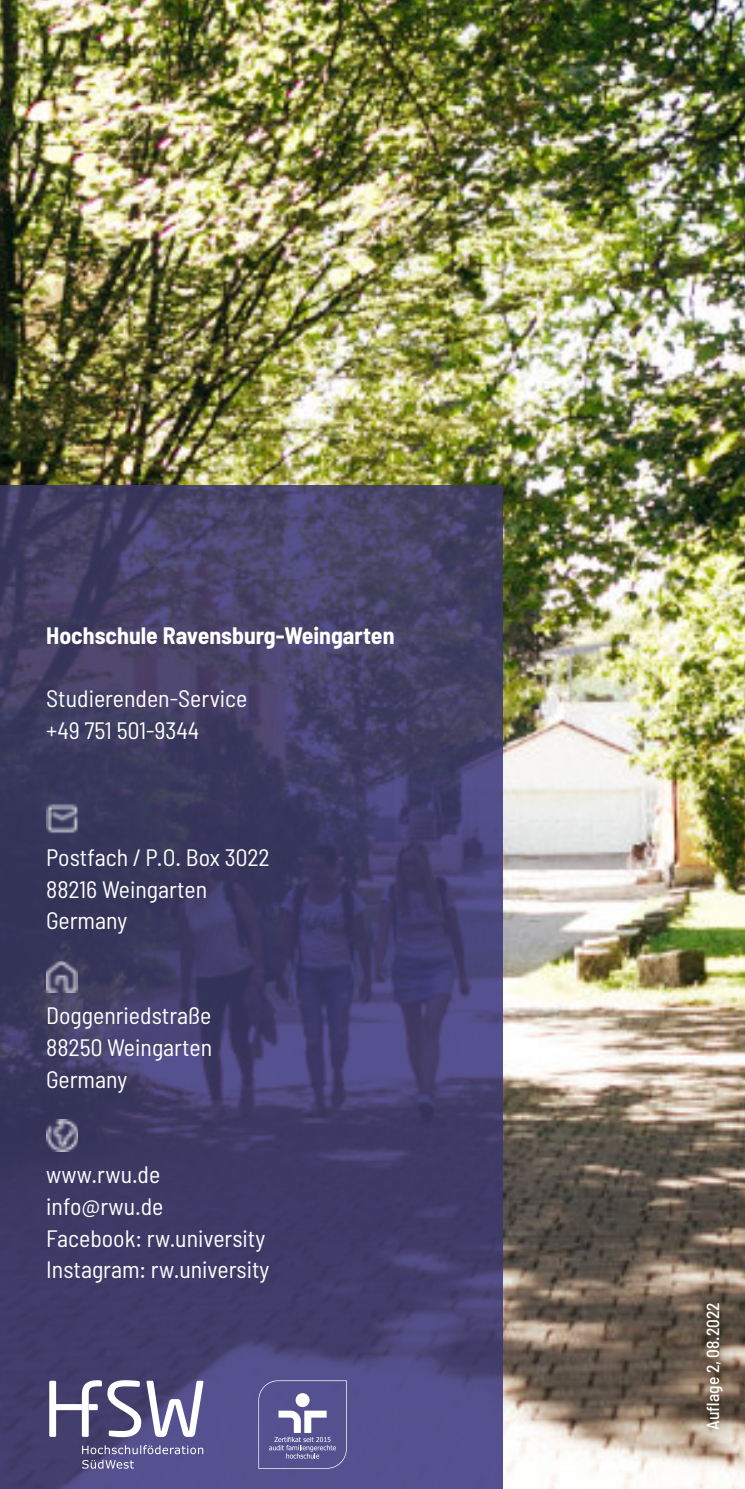
<style>
.page{position:relative;width:745px;height:1489px;background:#fff}
.page>*{position:absolute;margin:0;border:0;box-sizing:border-box;transform-origin:0 0}
.t1{font:semi-condensed 23.75px/31.8px "Barlow";color:#fff}
.t2{font:700 semi-condensed 23.75px "Barlow";color:#fff}
.t3{font:500 semi-condensed 17.5px "Barlow";color:#fff}
</style>
<div class="page">
<img style="left:0;top:0;width:744px;height:1488px">
<div style="left:0;top:485px;width:502px;height:1003px;background:#565291;opacity:.6"></div>
<svg style="left:258px;top:1380px;width:88px;height:88px"></svg>
<svg style="left:82px;top:1459px;width:52px;height:9px"></svg>
<svg style="left:82px;top:1444px;width:121px;height:9px"></svg>
<svg style="left:49px;top:1379px;width:154px;height:57px"></svg>
<img style="left:46px;top:802px;width:44px;height:32px">
<img style="left:46px;top:960px;width:32px;height:32px">
<img style="left:46px;top:1119px;width:32px;height:32px">
<img style="left:692px;top:1288px;width:42px;height:154px">
<p class="t2" style="left:46px;top:620px;width:349px">Hochschule Ravensburg-Weingarten</p>
<p class="t1" style="left:46px;top:681px;width:203px">Studierenden-Service +49 751 501-9344</p>
<p class="t1" style="left:46px;top:840px;width:225px">Postfach / P.O. Box 3022<br>88216 Weingarten<br>Germany</p>
<p class="t1" style="left:46px;top:999px;width:167px;text-align:justify">Doggenriedstraße 88250 Weingarten Germany</p>
<p class="t1" style="left:46px;top:1157px;width:224px">www.rwu.de info@rwu.de<br>Facebook: rw.university<br>Instagram: rw.university</p>
<p class="t3" style="left:701px;top:1429px;width:129px;rotate:-90deg">Auflage 2, 08.2022</p>
</div>
